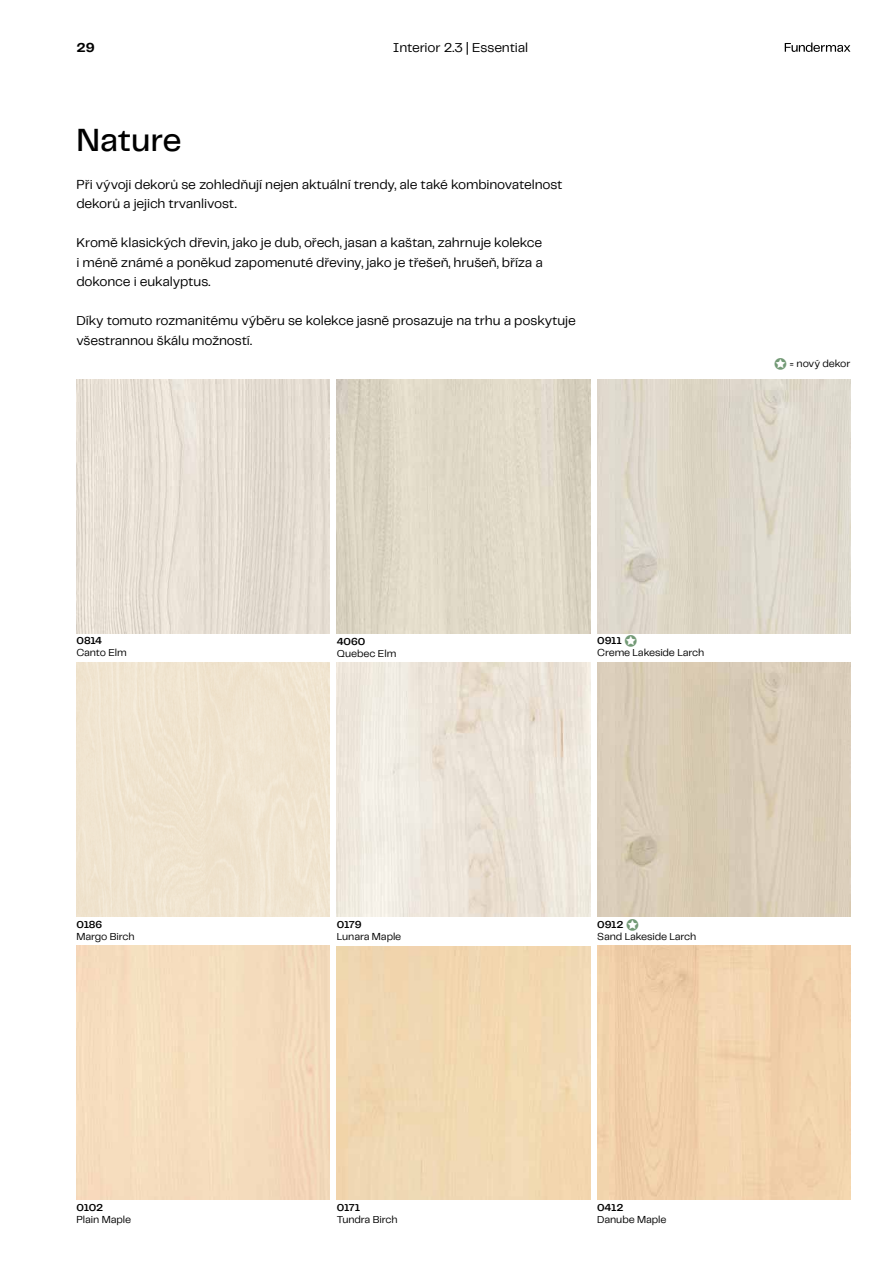
<style>
.page{position:relative;width:893px;height:1263px;background:#fff}
.page>*{position:absolute;margin:0;border:0;box-sizing:border-box;transform-origin:0 0}
.t1{font:500 33px "Telegraf";letter-spacing:-.01em;color:#000}
.t2{font:13.5px/19.5px "Telegraf";letter-spacing:-.01em;color:#000}
.t3{font:700 13.5px "Telegraf";color:#000}
.t4{font:10.5px/12px "Telegraf";letter-spacing:-.01em;color:#000}
.t5{font:600 10.5px "Telegraf";letter-spacing:-.02em;color:#000}
.s1{color:#739a76}
.s2{font-weight:600}
</style>
<div class="page">
<img style="left:77px;top:380px;width:253px;height:253px">
<img style="left:337px;top:380px;width:253px;height:253px">
<img style="left:597px;top:380px;width:253px;height:253px">
<img style="left:597px;top:663px;width:253px;height:253px">
<img style="left:337px;top:663px;width:253px;height:253px">
<div style="left:77px;top:663px;width:253px;height:253px;background:#f0e4d0"></div>
<img style="left:597px;top:946px;width:253px;height:253px">
<svg style="left:785px;top:43px;width:65px;height:9px"></svg>
<p class="t3" style="left:77px;top:38px;width:20px">29</p>
<p class="t2" style="left:393px;top:37px;width:137px">Interior 2.3 | Essential</p>
<h1 class="t1" style="left:77px;top:118px;width:107px">Nature</h1>
<p class="t2" style="left:77px;top:174px;width:487px">Při vývoji dekorů se zohledňují nejen aktuální trendy, ale také kombinovatelnost dekorů a jejich trvanlivost.</p>
<p class="t2" style="left:77px;top:232px;width:468px;text-align:justify">Kromě klasických dřevin, jako je dub, ořech, jasan a kaštan, zahrnuje kolekce i méně známé a poněkud zapomenuté dřeviny, jako je třešeň, hrušeň, bříza a dokonce i eukalyptus.</p>
<p class="t2" style="left:77px;top:310px;width:501px">Díky tomuto rozmanitému výběru se kolekce jasně prosazuje na trhu a poskytuje všestrannou škálu možností.</p>
<p class="t4" style="left:774px;top:357px;width:78px"><span class="s1">■</span> = nový dekor</p>
<p class="t5" style="left:77px;top:633px;width:27px">0814</p>
<p class="t4" style="left:77px;top:646px;width:52px">Canto Elm</p>
<p class="t5" style="left:337px;top:634px;width:30px">4060</p>
<p class="t4" style="left:337px;top:647px;width:61px">Quebec Elm</p>
<p class="t4" style="left:597px;top:634px;width:108px"><span class="s2">0911</span> <span class="s1">■<br></span>Creme Lakeside Larch</p>
<p class="t5" style="left:77px;top:917px;width:27px">0186</p>
<p class="t4" style="left:77px;top:930px;width:60px">Margo Birch</p>
<p class="t5" style="left:337px;top:917px;width:26px">0179</p>
<p class="t4" style="left:337px;top:930px;width:66px">Lunara Maple</p>
<p class="t4" style="left:597px;top:918px;width:100px"><span class="s2">0912</span> <span class="s1">■<br></span>Sand Lakeside Larch</p>
<p class="t5" style="left:77px;top:1200px;width:28px">0102</p>
<p class="t4" style="left:77px;top:1213px;width:56px">Plain Maple</p>
<p class="t5" style="left:337px;top:1200px;width:25px">0171</p>
<p class="t4" style="left:337px;top:1213px;width:62px">Tundra Birch</p>
<p class="t5" style="left:597px;top:1200px;width:28px">0412</p>
<p class="t4" style="left:597px;top:1213px;width:71px">Danube Maple</p>
</div>
